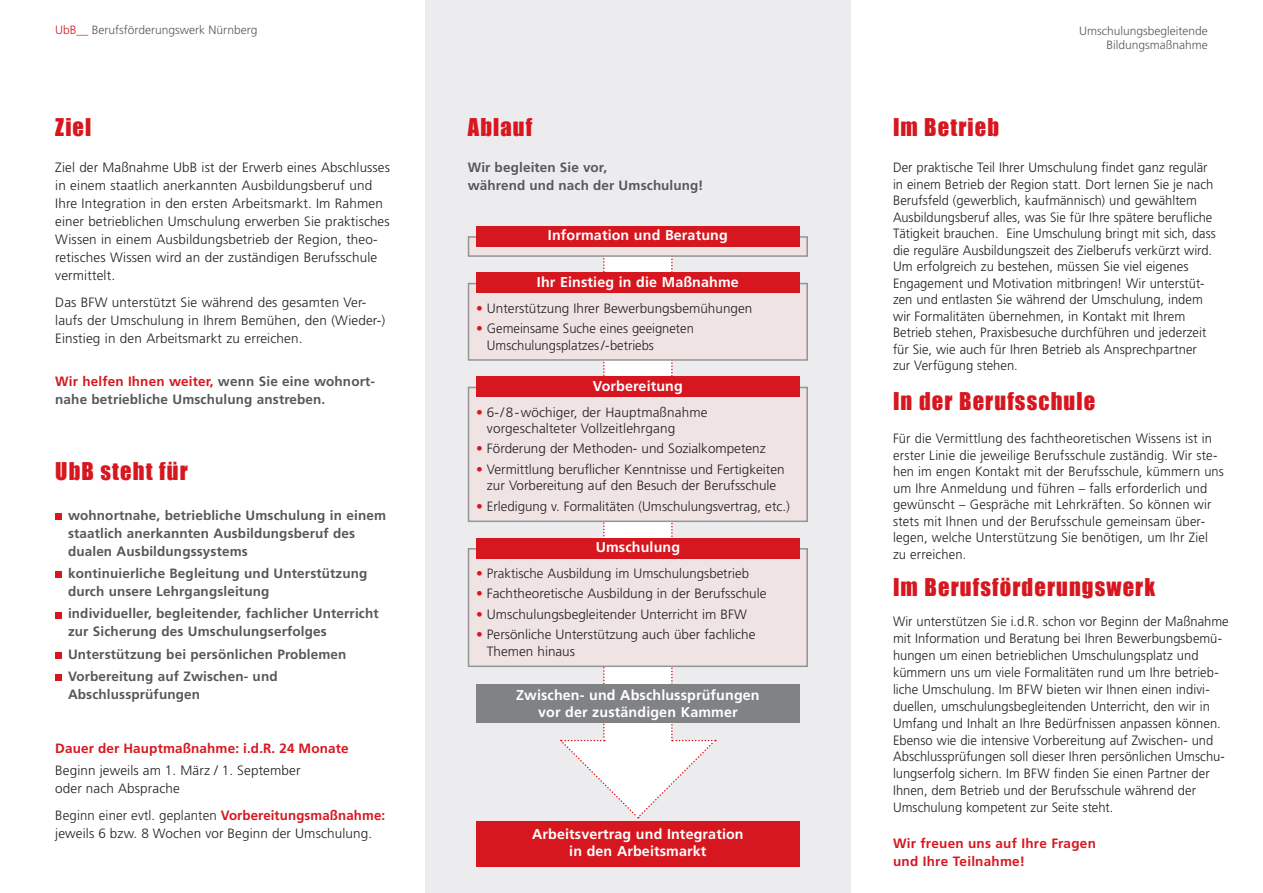
<style>
.page{position:relative;width:1263px;height:893px;background:#fff}
.page>*{position:absolute;margin:0;border:0;box-sizing:border-box;transform-origin:0 0}
.t1{font:22.5px "Impact";letter-spacing:.05em;color:#d7171f}
.t2{font:700 14.25px/17.1px "Frutiger";letter-spacing:.01em;color:#fff;text-align:center}
.t3{font:300 13.5px/16.5px "Frutiger";letter-spacing:.005em;color:#231f20;scale:.96 1}
.t4{font:300 13.5px/18px "Frutiger";letter-spacing:.005em;color:#231f20}
.t5{font:700 13.5px/18px "Frutiger";letter-spacing:.01em;color:#57585a}
.t6{font:700 13.5px/18px "Frutiger";letter-spacing:.015em;color:#d7171f}
.t7{font:300 12px/14.4px "Frutiger";color:#57585a;text-align:right}
.s1{color:#d7171f}
.s2{font-weight:700;color:#d7171f}
</style>
<div class="page">
<div style="left:425px;top:0;width:425px;height:893px;background:#ececee"></div>
<svg style="left:561px;top:257px;width:155px;height:562px"></svg>
<div style="left:55px;top:513px;width:7px;height:7px;background:#d7171f"></div>
<div style="left:55px;top:572px;width:7px;height:6px;background:#d7171f"></div>
<div style="left:55px;top:612px;width:7px;height:6px;background:#d7171f"></div>
<div style="left:55px;top:652px;width:7px;height:7px;background:#d7171f"></div>
<div style="left:55px;top:675px;width:7px;height:6px;background:#d7171f"></div>
<div style="left:468px;top:283px;width:340px;height:78px;background:#efe4e3;border:2px solid #939598"></div>
<div style="left:476px;top:273px;width:323px;height:20px;background:#d7171f"></div>
<div style="left:468px;top:387px;width:340px;height:135px;background:#efe4e3;border:2px solid #939598"></div>
<div style="left:476px;top:377px;width:323px;height:20px;background:#d7171f"></div>
<div style="left:468px;top:548px;width:340px;height:119px;background:#efe4e3;border:2px solid #939598"></div>
<div style="left:476px;top:538px;width:323px;height:20px;background:#d7171f"></div>
<div style="left:476px;top:684px;width:323px;height:39px;background:#808285"></div>
<div style="left:468px;top:236px;width:340px;height:21px;background:#efe4e3;border:2px solid #939598"></div>
<div style="left:476px;top:226px;width:323px;height:20px;background:#d7171f"></div>
<div style="left:476px;top:821px;width:323px;height:46px;background:#d7171f"></div>
<p class="t7" style="left:55px;top:23px;width:204px"><span class="s1">UbB__</span> Berufsförderungswerk Nürnberg</p>
<p class="t7" style="left:1079px;top:24px;width:130px">Umschulungsbegleitende<br>Bildungsmaßnahme</p>
<h1 class="t1" style="left:55px;top:113px;width:38px">Ziel</h1>
<h1 class="t1" style="left:468px;top:113px;width:66px">Ablauf</h1>
<p class="t4" style="left:55px;top:159px;width:336px">Ziel der Maßnahme UbB ist der Erwerb eines Abschlusses in einem staatlich anerkannten Ausbildungsberuf und Ihre Integration in den ersten Arbeitsmarkt. Im Rahmen einer betrieblichen Umschulung erwerben Sie praktisches Wissen in einem Ausbildungsbetrieb der Region, theo&shy;retisches Wissen wird an der zuständigen Berufsschule vermittelt.</p>
<p class="t4" style="left:55px;top:293px;width:331px">Das BFW unterstützt Sie während des gesamten Ver&shy;laufs der Umschulung in Ihrem Bemühen, den (Wieder-)<br>Einstieg in den Arbeitsmarkt zu erreichen.</p>
<p class="t5" style="left:55px;top:372px;width:321px"><span class="s1">Wir helfen Ihnen weiter,</span> wenn Sie eine wohnort&shy;nahe betriebliche Umschulung anstreben.</p>
<h1 class="t1" style="left:55px;top:457px;width:134px">UbB steht für</h1>
<p class="t5" style="left:68px;top:506px;width:319px">wohnortnahe, betriebliche Umschulung in einem staatlich anerkannten Ausbildungsberuf des dualen Ausbildungssystems</p>
<p class="t5" style="left:68px;top:565px;width:301px">kontinuierliche Begleitung und Unterstützung durch unsere Lehrgangsleitung</p>
<p class="t5" style="left:68px;top:605px;width:312px">individueller, begleitender, fachlicher Unterricht zur Sicherung des Umschulungserfolges</p>
<p class="t5" style="left:68px;top:643px;width:280px;line-height:22.2px">Unterstützung bei persönlichen Problemen<br>Vorbereitung auf Zwischen- und</p>
<p class="t5" style="left:68px;top:685px;width:134px">Abschlussprüfungen</p>
<p class="t6" style="left:55px;top:739px;width:295px">Dauer der Hauptmaßnahme: i.d.R. 24 Monate</p>
<p class="t4" style="left:55px;top:762px;width:247px">Beginn jeweils am 1. März / 1. September oder nach Absprache</p>
<p class="t4" style="left:55px;top:806px;width:331px">Beginn einer evtl. geplanten <span class="s2">Vorbereitungsmaßnahme: </span>jeweils 6 bzw. 8 Wochen vor Beginn der Umschulung.</p>
<p class="t5" style="left:468px;top:158px;width:237px">Wir begleiten Sie vor,<br>während und nach der Umschulung!</p>
<p class="t2" style="left:548px;top:227px;width:181px">Information und Beratung</p>
<p class="t2" style="left:537px;top:273px;width:203px">Ihr Einstieg in die Maßnahme</p>
<p class="t4" style="left:476px;top:299px;width:277px"><span class="s1">•</span> Unterstützung Ihrer Bewerbungsbemühungen</p>
<p class="t3" style="left:487px;top:321px;width:217px;text-indent:-11px"><span class="s1">•</span> Gemeinsame Suche eines geeigneten<br>Umschulungsplatzes/-betriebs</p>
<p class="t2" style="left:593px;top:377px;width:92px">Vorbereitung</p>
<p class="t4" style="left:487px;top:404px;width:222px;line-height:16.2px;text-indent:-11px"><span class="s1">•</span> 6-/8-wöchiger, der Hauptmaßnahme vorgeschalteter Vollzeitlehrgang</p>
<p class="t4" style="left:476px;top:440px;width:291px"><span class="s1">•</span> Förderung der Methoden- und Sozialkompetenz</p>
<p class="t4" style="left:476px;top:461px;width:310px;line-height:16.2px;text-align:center"><span class="s1">•</span> Vermittlung beruflicher Kenntnisse und Fertigkeiten zur Vorbereitung auf den Besuch der Berufsschule</p>
<p class="t4" style="left:476px;top:497px;width:315px"><span class="s1">•</span> Erledigung v. Formalitäten (Umschulungsvertrag, etc.)</p>
<p class="t2" style="left:596px;top:539px;width:86px">Umschulung</p>
<p class="t4" style="left:476px;top:564px;width:274px"><span class="s1">•</span> Praktische Ausbildung im Umschulungsbetrieb</p>
<p class="t4" style="left:476px;top:585px;width:292px"><span class="s1">•</span> Fachtheoretische Ausbildung in der Berufsschule</p>
<p class="t4" style="left:476px;top:605px;width:272px"><span class="s1">•</span> Umschulungsbegleitender Unterricht im BFW</p>
<p class="t4" style="left:487px;top:627px;width:270px;line-height:16.2px;text-indent:-11px"><span class="s1">•</span> Persönliche Unterstützung auch über fachliche<br>Themen hinaus</p>
<p class="t2" style="left:516px;top:686px;width:245px">Zwischen- und Abschlussprüfungen vor der zuständigen Kammer</p>
<p class="t2" style="left:532px;top:826px;width:213px">Arbeitsvertrag und Integration in den Arbeitsmarkt</p>
<h1 class="t1" style="left:893px;top:113px;width:108px">Im Betrieb</h1>
<p class="t3" style="left:893px;top:159px;width:338px">Der praktische Teil Ihrer Umschulung findet ganz regulär in einem Betrieb der Region statt. Dort lernen Sie je nach Berufsfeld (gewerblich, kaufmännisch) und gewähltem Ausbildungsberuf alles, was Sie für Ihre spätere berufliche Tätigkeit brauchen. Eine Umschulung bringt mit sich, dass die reguläre Ausbildungszeit des Zielberufs verkürzt wird.<br>Um erfolgreich zu bestehen, müssen Sie viel eigenes Engagement und Motivation mitbringen! Wir unterstüt&shy;zen und entlasten Sie während der Umschulung, indem wir Formalitäten übernehmen, in Kontakt mit Ihrem Betrieb stehen, Praxisbesuche durchführen und jederzeit für Sie, wie auch für Ihren Betrieb als Ansprechpartner zur Verfügung stehen.</p>
<h1 class="t1" style="left:893px;top:387px;width:204px">In der Berufsschule</h1>
<p class="t3" style="left:893px;top:430px;width:346px">Für die Vermittlung des fachtheoretischen Wissens ist in erster Linie die jeweilige Berufsschule zuständig. Wir ste&shy;hen im engen Kontakt mit der Berufsschule, kümmern uns um Ihre Anmeldung und führen – falls erforderlich und gewünscht – Gespräche mit Lehrkräften. So können wir stets mit Ihnen und der Berufsschule gemeinsam über&shy;legen, welche Unterstützung Sie benötigen, um Ihr Ziel zu erreichen.</p>
<h1 class="t1" style="left:893px;top:573px;width:264px">Im Berufsförderungswerk</h1>
<p class="t3" style="left:893px;top:613px;width:351px;line-height:17px">Wir unterstützen Sie i.d.R. schon vor Beginn der Maßnahme mit Information und Beratung bei Ihren Bewerbungsbemü&shy;hungen um einen betrieblichen Umschulungsplatz und kümmern uns um viele Formalitäten rund um Ihre betrieb&shy;liche Umschulung. Im BFW bieten wir Ihnen einen indivi&shy;duellen, umschulungsbegleitenden Unterricht, den wir in Umfang und Inhalt an Ihre Bedürfnissen anpassen können.<br>Ebenso wie die intensive Vorbereitung auf Zwischen- und Abschlussprüfungen soll dieser Ihren persönlichen Umschu&shy;lungserfolg sichern. Im BFW finden Sie einen Partner der Ihnen, dem Betrieb und der Berufsschule während der Umschulung kompetent zur Seite steht.</p>
<p class="t6" style="left:893px;top:835px;width:204px">Wir freuen uns auf Ihre Fragen und Ihre Teilnahme!</p>
</div>
